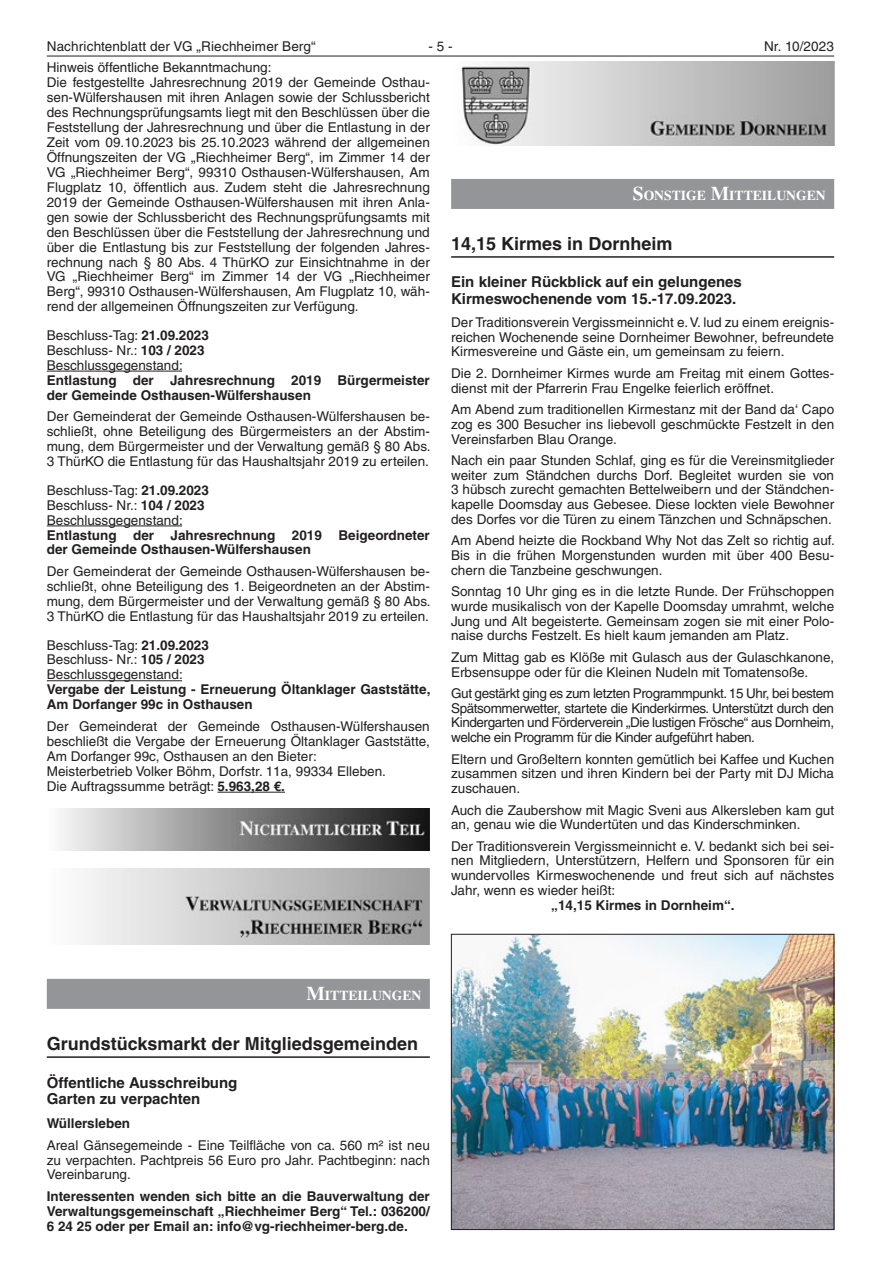
<style>
.page{position:relative;width:881px;height:1263px;background:#fff}
.page>*{position:absolute;margin:0;border:0;box-sizing:border-box;transform-origin:0 0}
.Überschrift{font:700 18px "Helvetica LT";color:#231f20}
.Zwischenüberschrift{font:700 15px/16.4px "Helvetica LT";color:#231f20}
.Rasterbalken{font:700 13.65px "Times LT";color:#fff}
.t1{font:13.5px/15px "Helvetica LT";color:#231f20;text-align:justify}
.t2{font:700 13.5px/15px "Helvetica LT";color:#231f20}
.s1{font-weight:700}
.s2{font-size:19.5px}
</style>
<div class="page">
<hr style="left:47px;top:56px;width:786px;height:1px;background:#231f20">
<div style="left:451px;top:179px;width:382px;height:30px;background:#939598"></div>
<hr style="left:451px;top:256px;width:382px;height:2px;background:#231f20">
<img style="left:461px;top:62px;width:372px;height:83px">
<img style="left:453px;top:936px;width:378px;height:292px">
<div style="left:451px;top:934px;width:382px;height:296px;border:1px solid #231f20"></div>
<hr style="left:47px;top:371px;width:135px;height:1px;background:#231f20">
<hr style="left:47px;top:526px;width:135px;height:1px;background:#231f20">
<hr style="left:47px;top:680px;width:135px;height:1px;background:#231f20">
<hr style="left:217px;top:792px;width:68px;height:1px;background:#231f20">
<div style="left:47px;top:979px;width:382px;height:30px;background:#939598"></div>
<hr style="left:47px;top:1056px;width:382px;height:2px;background:#231f20">
<img style="left:61px;top:808px;width:368px;height:43px">
<img style="left:85px;top:868px;width:344px;height:77px">
<p class="t1" style="left:47px;top:39px;width:270px">Nachrichtenblatt der VG „Riechheimer Berg“</p>
<p class="t1" style="left:428px;top:39px;width:26px">- 5 -</p>
<p class="t1" style="left:763px;top:39px;width:71px">Nr. 10/2023</p>
<p class="t1" style="left:47px;top:60px;width:226px">Hinweis öffentliche Bekanntmachung:</p>
<p class="t1" style="left:47px;top:75px;width:384px">Die festgestellte Jahresrechnung 2019 der Gemeinde Osthau&shy;sen-Wülfershausen mit ihren Anlagen sowie der Schlussbericht des Rechnungsprüfungsamts liegt mit den Beschlüssen über die Feststellung der Jahresrechnung und über die Entlastung in der Zeit vom 09.10.2023 bis 25.10.2023 während der allgemeinen Öffnungszeiten der VG „Riechheimer Berg“, im Zimmer 14 der VG „Riechheimer Berg“, 99310 Osthausen-Wülfershausen, Am Flugplatz 10, öffentlich aus. Zudem steht die Jahresrechnung 2019 der Gemeinde Osthausen-Wülfershausen mit ihren Anla&shy;gen sowie der Schlussbericht des Rechnungsprüfungsamts mit den Beschlüssen über die Feststellung der Jahresrechnung und über die Entlastung bis zur Feststellung der folgenden Jahres&shy;rechnung nach § 80 Abs. 4 ThürKO zur Einsichtnahme in der VG „Riechheimer Berg“ im Zimmer 14 der VG „Riechheimer Berg“, 99310 Osthausen-Wülfershausen, Am Flugplatz 10, wäh&shy;rend der allgemeinen Öffnungszeiten zur Verfügung.</p>
<p class="t1" style="left:47px;top:328px;width:164px">Beschluss-Tag: <span class="s1">21.09.2023</span></p>
<p class="t1" style="left:47px;top:342px;width:159px">Beschluss- Nr.: <span class="s1">103 / 2023</span></p>
<p class="t1" style="left:47px;top:357px;width:137px">Beschlussgegenstand:</p>
<p class="t2" style="left:47px;top:372px;width:384px">Entlastung der Jahresrechnung 2019 Bürgermeister der Gemeinde Osthausen-Wülfershausen</p>
<p class="t1" style="left:47px;top:409px;width:385px">Der Gemeinderat der Gemeinde Osthausen-Wülfershausen be&shy;schließt, ohne Beteiligung des Bürgermeisters an der Abstim&shy;mung, dem Bürgermeister und der Verwaltung gemäß § 80 Abs.<br>3 ThürKO die Entlastung für das Haushaltsjahr 2019 zu erteilen.</p>
<p class="t1" style="left:47px;top:482px;width:164px">Beschluss-Tag: <span class="s1">21.09.2023</span></p>
<p class="t1" style="left:47px;top:497px;width:159px">Beschluss- Nr.: <span class="s1">104 / 2023</span></p>
<p class="t1" style="left:47px;top:512px;width:137px">Beschlussgegenstand:</p>
<p class="t2" style="left:47px;top:527px;width:384px">Entlastung der Jahresrechnung 2019 Beigeordneter der Gemeinde Osthausen-Wülfershausen</p>
<p class="t1" style="left:47px;top:564px;width:385px">Der Gemeinderat der Gemeinde Osthausen-Wülfershausen be&shy;schließt, ohne Beteiligung des 1. Beigeordneten an der Abstim&shy;mung, dem Bürgermeister und der Verwaltung gemäß § 80 Abs.<br>3 ThürKO die Entlastung für das Haushaltsjahr 2019 zu erteilen.</p>
<p class="t1" style="left:47px;top:637px;width:164px">Beschluss-Tag: <span class="s1">21.09.2023</span></p>
<p class="t1" style="left:47px;top:652px;width:159px">Beschluss- Nr.: <span class="s1">105 / 2023</span></p>
<p class="t1" style="left:47px;top:667px;width:137px">Beschlussgegenstand:</p>
<p class="t2" style="left:47px;top:682px;width:385px">Vergabe der Leistung - Erneuerung Öltanklager Gaststätte,<br>Am Dorfanger 99c in Osthausen</p>
<p class="t1" style="left:47px;top:719px;width:384px">Der Gemeinderat der Gemeinde Osthausen-Wülfershausen beschließt die Vergabe der Erneuerung Öltanklager Gaststätte, Am Dorfanger 99c, Osthausen an den Bieter:</p>
<p class="t1" style="left:47px;top:764px;width:340px">Meisterbetrieb Volker Böhm, Dorfstr. 11a, 99334 Elleben.</p>
<p class="t1" style="left:47px;top:778px;width:240px">Die Auftragssumme beträgt: <span class="s1">5.963,28 €.</span></p>
<p class="Rasterbalken" style="left:632px;top:188px;width:194px"><span class="s2">S</span>ONSTIGE <span class="s2">M</span>ITTEILUNGEN</p>
<p class="Überschrift" style="left:451px;top:232px;width:223px">14,15 Kirmes in Dornheim</p>
<p class="Zwischenüberschrift" style="left:451px;top:274px;width:292px">Ein kleiner Rückblick auf ein gelungenes<br>Kirmeswochenende vom 15.-17.09.2023.</p>
<p class="t1" style="left:451px;top:315px;width:384px">Der Traditionsverein Vergissmeinnicht e. V. lud zu einem ereignis&shy;reichen Wochenende seine Dornheimer Bewohner, befreundete Kirmesvereine und Gäste ein, um gemeinsam zu feiern.</p>
<p class="t1" style="left:451px;top:366px;width:384px">Die 2. Dornheimer Kirmes wurde am Freitag mit einem Gottes&shy;dienst mit der Pfarrerin Frau Engelke feierlich eröffnet.</p>
<p class="t1" style="left:451px;top:402px;width:384px">Am Abend zum traditionellen Kirmestanz mit der Band da‘ Capo zog es 300 Besucher ins liebevoll geschmückte Festzelt in den Vereinsfarben Blau Orange.</p>
<p class="t1" style="left:451px;top:453px;width:384px">Nach ein paar Stunden Schlaf, ging es für die Vereinsmitglieder weiter zum Ständchen durchs Dorf. Begleitet wurden sie von 3 hübsch zurecht gemachten Bettelweibern und der Ständchen&shy;kapelle Doomsday aus Gebesee. Diese lockten viele Bewohner des Dorfes vor die Türen zu einem Tänzchen und Schnäpschen.</p>
<p class="t1" style="left:451px;top:533px;width:385px">Am Abend heizte die Rockband Why Not das Zelt so richtig auf.<br>Bis in die frühen Morgenstunden wurden mit über 400 Besu&shy;chern die Tanzbeine geschwungen.</p>
<p class="t1" style="left:451px;top:584px;width:384px">Sonntag 10 Uhr ging es in die letzte Runde. Der Frühschoppen wurde musikalisch von der Kapelle Doomsday umrahmt, welche Jung und Alt begeisterte. Gemeinsam zogen sie mit einer Polo&shy;naise durchs Festzelt. Es hielt kaum jemanden am Platz.</p>
<p class="t1" style="left:451px;top:650px;width:384px">Zum Mittag gab es Klöße mit Gulasch aus der Gulaschkanone,<br>Erbsensuppe oder für die Kleinen Nudeln mit Tomatensoße.</p>
<p class="t1" style="left:451px;top:686px;width:384px">Gut gestärkt ging es zum letzten Programmpunkt. 15 Uhr, bei bestem Spätsommerwetter, startete die Kinderkirmes. Unterstützt durch den Kindergarten und Förderverein „Die lustigen Frösche“ aus Dornheim, welche ein Programm für die Kinder aufgeführt haben.</p>
<p class="t1" style="left:451px;top:751px;width:384px">Eltern und Großeltern konnten gemütlich bei Kaffee und Kuchen zusammen sitzen und ihren Kindern bei der Party mit DJ Micha zuschauen.</p>
<p class="t1" style="left:451px;top:802px;width:384px">Auch die Zaubershow mit Magic Sveni aus Alkersleben kam gut an, genau wie die Wundertüten und das Kinderschminken.</p>
<p class="t1" style="left:451px;top:839px;width:384px">Der Traditionsverein Vergissmeinnicht e. V. bedankt sich bei sei&shy;nen Mitgliedern, Unterstützern, Helfern und Sponsoren für ein wundervolles Kirmeswochenende und freut sich auf nächstes Jahr, wenn es wieder heißt:</p>
<p class="t2" style="left:551px;top:897px;width:185px">„14,15 Kirmes in Dornheim“.</p>
<p class="Rasterbalken" style="left:306px;top:988px;width:116px"><span class="s2">M</span>ITTEILUNGEN</p>
<p class="Überschrift" style="left:47px;top:1033px;width:372px">Grundstücksmarkt der Mitgliedsgemeinden</p>
<p class="Zwischenüberschrift" style="left:47px;top:1074px;width:192px">Öffentliche Ausschreibung<br>Garten zu verpachten</p>
<p class="t2" style="left:47px;top:1115px;width:85px">Wüllersleben</p>
<p class="t1" style="left:47px;top:1137px;width:384px">Areal Gänsegemeinde - Eine Teilfläche von ca. 560 m² ist neu zu verpachten. Pachtpreis 56 Euro pro Jahr. Pachtbeginn: nach Vereinbarung.</p>
<p class="t2" style="left:47px;top:1189px;width:384px;text-align:justify">Interessenten wenden sich bitte an die Bauverwaltung der Verwaltungsgemeinschaft „Riechheimer Berg“ Tel.: 036200/ 6 24 25 oder per Email an: info@vg-riechheimer-berg.de.</p>
</div>
